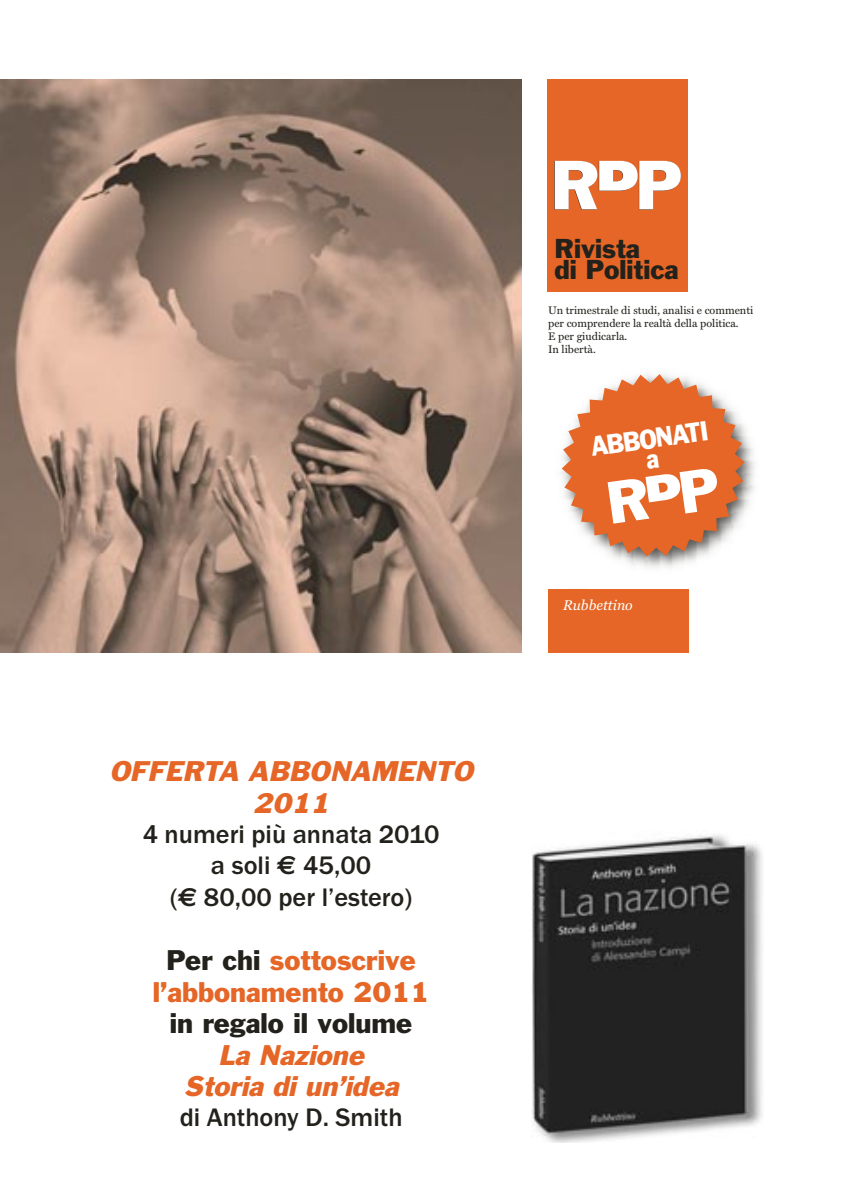
<style>
.page{position:relative;width:844px;height:1191px;background:#fff}
.page>*{position:absolute;margin:0;border:0;box-sizing:border-box;transform-origin:0 0}
.t1{font:500 26.25px/31.5px "Franklin Gothic";color:#22211b;text-align:center}
.t2{font:italic 26.25px/31.5px "Franklin Gothic Std";color:#e56626;text-align:center}
.t3{font:26.25px/31.5px "Franklin Gothic Std";color:#e56626;text-align:center}
.t4{font:26.25px "Franklin Gothic Std";color:#22211b}
.t5{font:25.38px/20.7px "Franklin Gothic Std";color:#fff;text-align:center;scale:.88 1}
.t6{font:25.2px/21.2px "Franklin Gothic Std";color:#22211b}
.t7{font:italic 14px "Georgia";color:#fff}
.t8{font:11.03px/13.1px "Miller Text";color:#22211b}
.s1{font-family:"Euro Sans";font-weight:700}
.s2{color:#22211b}
</style>
<div class="page">
<div style="left:548px;top:589px;width:140px;height:63px;background:#e56626"></div>
<div style="left:547px;top:79px;width:140px;height:213px;background:#e56626"></div>
<svg style="left:554px;top:161px;width:126px;height:48px"></svg>
<img style="left:0;top:79px;width:521px;height:573px">
<img style="left:613px;top:427px;width:142px;height:141px">
<svg style="left:561px;top:374px;width:183px;height:182px"></svg>
<img style="left:531px;top:835px;width:231px;height:307px">
<h1 class="t2" style="left:109px;top:757px;width:370px">OFFERTA ABBONAMENTO<br>2011</h1>
<h1 class="t1" style="left:143px;top:820px;width:298px">4 numeri più annata 2010 a soli <span class="s1">€</span> 45,00<br>(<span class="s1">€</span> 80,00 per l’estero)</h1>
<h1 class="t3" style="left:153px;top:946px;width:278px"><span class="s2">Per chi</span> sottoscrive l’abbonamento 2011</h1>
<h1 class="t4" style="left:170px;top:1013px;width:244px">in regalo il volume</h1>
<h1 class="t2" style="left:184px;top:1041px;width:221px">La Nazione<br>Storia di un’idea</h1>
<h1 class="t1" style="left:180px;top:1103px;width:224px">di Anthony D. Smith</h1>
<h3 class="t6" style="left:554px;top:240px;width:126px">Rivista<br>di Politica</h3>
<p class="t8" style="left:548px;top:304px;width:207px">Un trimestrale di studi, analisi e commenti per comprendere la realtà della politica.<br>E per giudicarla.<br>In libertà.</p>
<h2 class="t5" style="left:589px;top:439px;width:136px;rotate:-8deg">ABBONATI a</h2>
<p class="t7" style="left:563px;top:597px;width:71px">Rubbettino</p>
</div>
